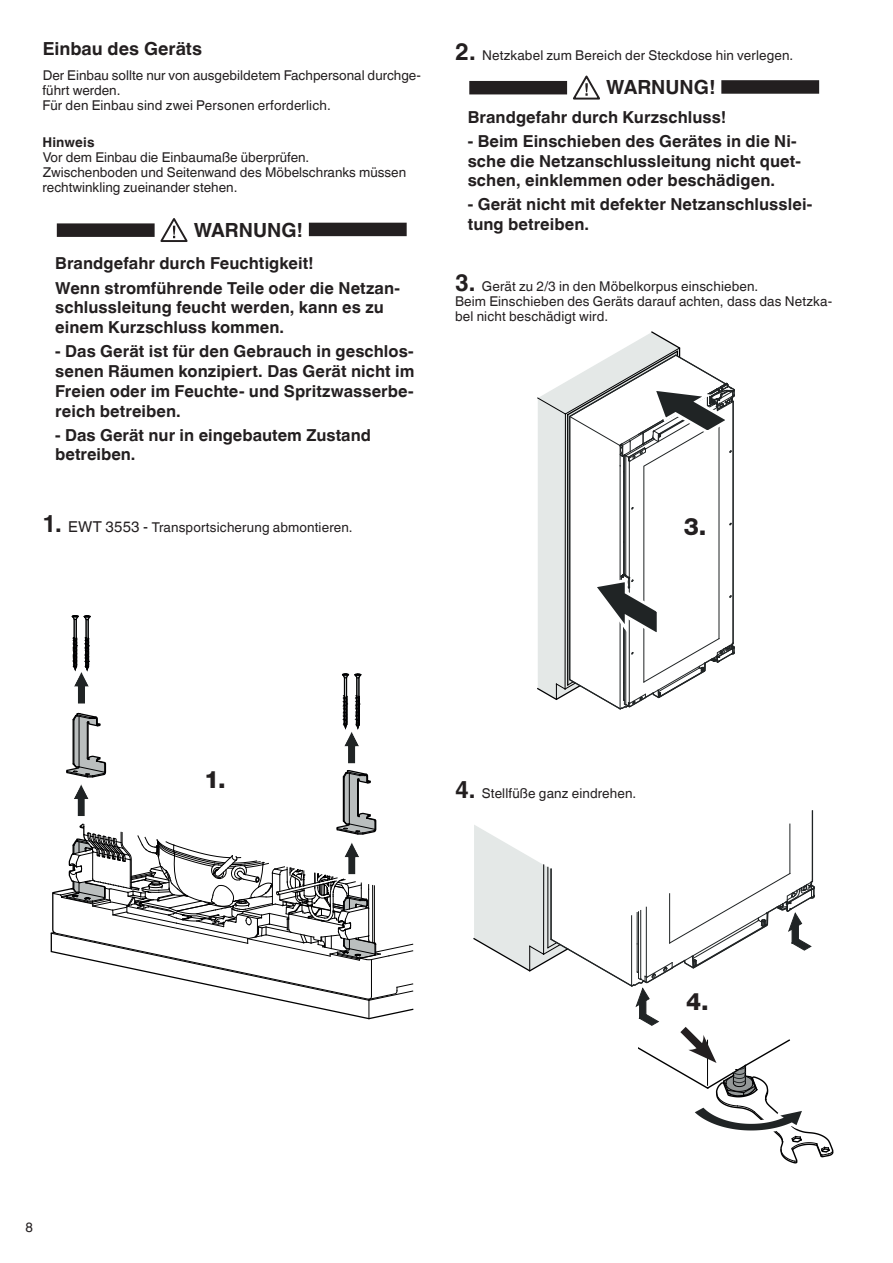
<style>
.page{position:relative;width:893px;height:1263px;background:#fff}
.page>*{position:absolute;margin:0;border:0;box-sizing:border-box;transform-origin:0 0}
.t1{font:800 24px "Helvetica Neue LT";color:#231f20}
.t2{font:700 19.5px "Helvetica Linotype";color:#231f20}
.t3{font:700 18px "Helvetica Linotype";color:#231f20}
.t4{font:700 16.5px/19.8px "Helvetica Linotype";letter-spacing:.005em;color:#231f20}
.t5{font:13.5px/15px "Helvetica Linotype";letter-spacing:.005em;color:#231f20}
.t6{font:700 13.5px "Helvetica Linotype";letter-spacing:.01em;color:#231f20}
.s1{font-weight:700;font-size:24px}
.s2{font-size:15px}
</style>
<div class="page">
<svg style="left:537px;top:331px;width:198px;height:379px"></svg>
<hr style="left:812px;top:811px;width:1px;height:69px;background:#202425">
<svg style="left:473px;top:824px;width:360px;height:339px"></svg>
<div style="left:469px;top:81px;width:98px;height:13px;background:#231f20"></div>
<svg style="left:573px;top:75px;width:27px;height:25px"></svg>
<div style="left:721px;top:80px;width:98px;height:14px;background:#231f20"></div>
<div style="left:57px;top:223px;width:98px;height:14px;background:#231f20"></div>
<svg style="left:160px;top:218px;width:28px;height:24px"></svg>
<div style="left:309px;top:223px;width:98px;height:13px;background:#231f20"></div>
<svg style="left:50px;top:615px;width:364px;height:405px"></svg>
<p class="t3" style="left:43px;top:39px;width:161px">Einbau des Geräts</p>
<p class="t5" style="left:455px;top:48px;width:340px"><span class="s1">2.</span> Netzkabel zum Bereich der Steckdose hin verlegen.</p>
<p class="t5" style="left:43px;top:68px;width:380px">Der Einbau sollte nur von ausgebildetem Fachpersonal durchge&shy;führt werden.<br>Für den Einbau sind zwei Personen erforderlich.</p>
<p class="t2" style="left:606px;top:76px;width:111px">WARNUNG!</p>
<p class="t4" style="left:468px;top:107px;width:260px">Brandgefahr durch Kurzschluss!</p>
<p class="t4" style="left:468px;top:131px;width:335px">- Beim Einschieben des Gerätes in die Ni&shy;sche die Netzanschlussleitung nicht quet&shy;schen, einklemmen oder beschädigen.</p>
<p class="t4" style="left:468px;top:195px;width:346px">- Gerät nicht mit defekter Netzanschlusslei-</p>
<p class="t2" style="left:194px;top:219px;width:111px">WARNUNG!</p>
<p class="t4" style="left:468px;top:215px;width:123px">tung betreiben.</p>
<p class="t4" style="left:55px;top:252px;width:346px;line-height:24px">Brandgefahr durch Feuchtigkeit!<br>Wenn stromführende Teile oder die Netzan-</p>
<p class="t4" style="left:55px;top:298px;width:330px">schlussleitung feucht werden, kann es zu einem Kurzschluss kommen.</p>
<p class="t4" style="left:55px;top:342px;width:361px;text-align:justify">- Das Gerät ist für den Gebrauch in geschlos&shy;senen Räumen konzipiert. Das Gerät nicht im Freien oder im Feuchte- und Spritzwasserbe&shy;reich betreiben.</p>
<p class="t4" style="left:55px;top:425px;width:317px">- Das Gerät nur in eingebautem Zustand betreiben.</p>
<p class="t6" style="left:43px;top:134px;width:54px">Hinweis</p>
<p class="t5" style="left:43px;top:150px;width:365px">Vor dem Einbau die Einbaumaße überprüfen.<br>Zwischenboden und Seitenwand des Möbelschranks müssen rechtwinkling zueinander stehen.</p>
<p class="t5" style="left:455px;top:279px;width:379px"><span class="s1">3.</span> Gerät zu 2/3 in den Möbelkorpus einschieben.<br>Beim Einschieben des Geräts darauf achten, dass das Netzka&shy;bel nicht beschädigt wird.</p>
<p class="t5" style="left:43px;top:520px;width:312px"><span class="s1">1.</span> <span class="s2">EWT 3553 -</span> Transportsicherung abmontieren.</p>
<h1 class="t1" style="left:684px;top:512px;width:24px">3.</h1>
<p class="t5" style="left:26px;top:1220px;width:9px">8</p>
<h1 class="t1" style="left:204px;top:765px;width:23px">1.</h1>
<p class="t5" style="left:455px;top:785px;width:183px"><span class="s1">4.</span> Stellfüße ganz eindrehen.</p>
<h1 class="t1" style="left:686px;top:987px;width:24px">4.</h1>
</div>
